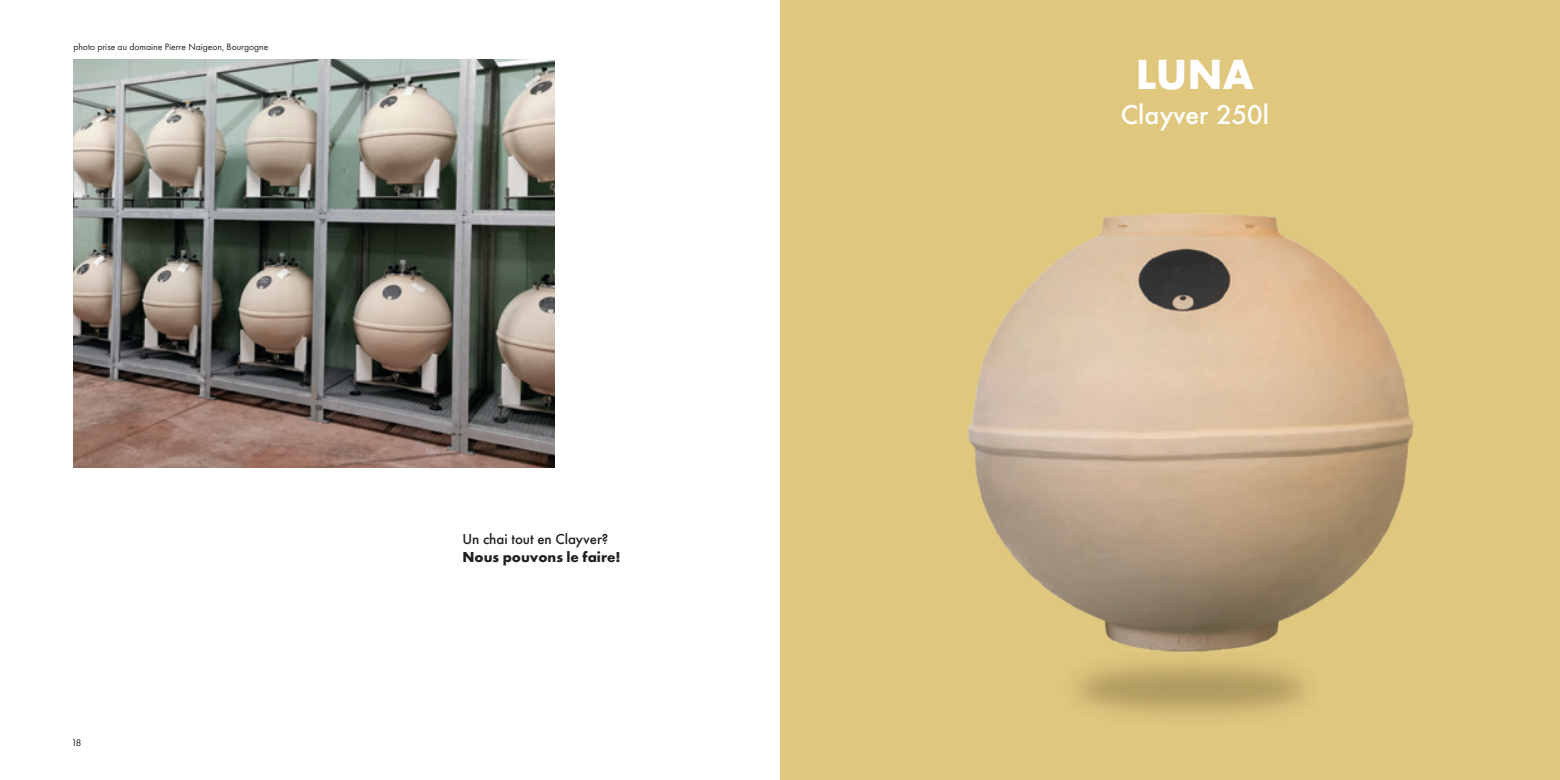
<style>
.page{position:relative;width:1560px;height:780px;background:#fff}
.page>*{position:absolute;margin:0;border:0;box-sizing:border-box;transform-origin:0 0}
.t1{font:700 38.75px "Futura";color:#fff}
.t2{font:500 25px "Futura";color:#fff}
.t3{font:500 15px "Futura PT";color:#231f20}
.t4{font:700 15px "Futura PT";color:#231f20}
.t5{font:10px "Futura PT";color:#231f20}
.t6{font:9.62px "Futura PT";color:#231f20}
</style>
<div class="page">
<div style="left:780px;top:0;width:779px;height:780px;background:#dfc77e"></div>
<img style="left:967px;top:213px;width:447px;height:367px">
<img style="left:1036px;top:580px;width:311px;height:135px">
<img style="left:73px;top:59px;width:481px;height:408px">
<p class="t6" style="left:73px;top:41px;width:196px">photo prise au domaine Pierre Naigeon, Bourgogne</p>
<p class="t5" style="left:71px;top:736px;width:12px">18</p>
<h3 class="t3" style="left:462px;top:530px;width:147px">Un chai tout en Clayver?</h3>
<h3 class="t4" style="left:462px;top:547px;width:160px">Nous pouvons le faire!</h3>
<h1 class="t1" style="left:1135px;top:46px;width:120px">LUNA</h1>
<h2 class="t2" style="left:1120px;top:98px;width:150px">Clayver 250l</h2>
</div>
